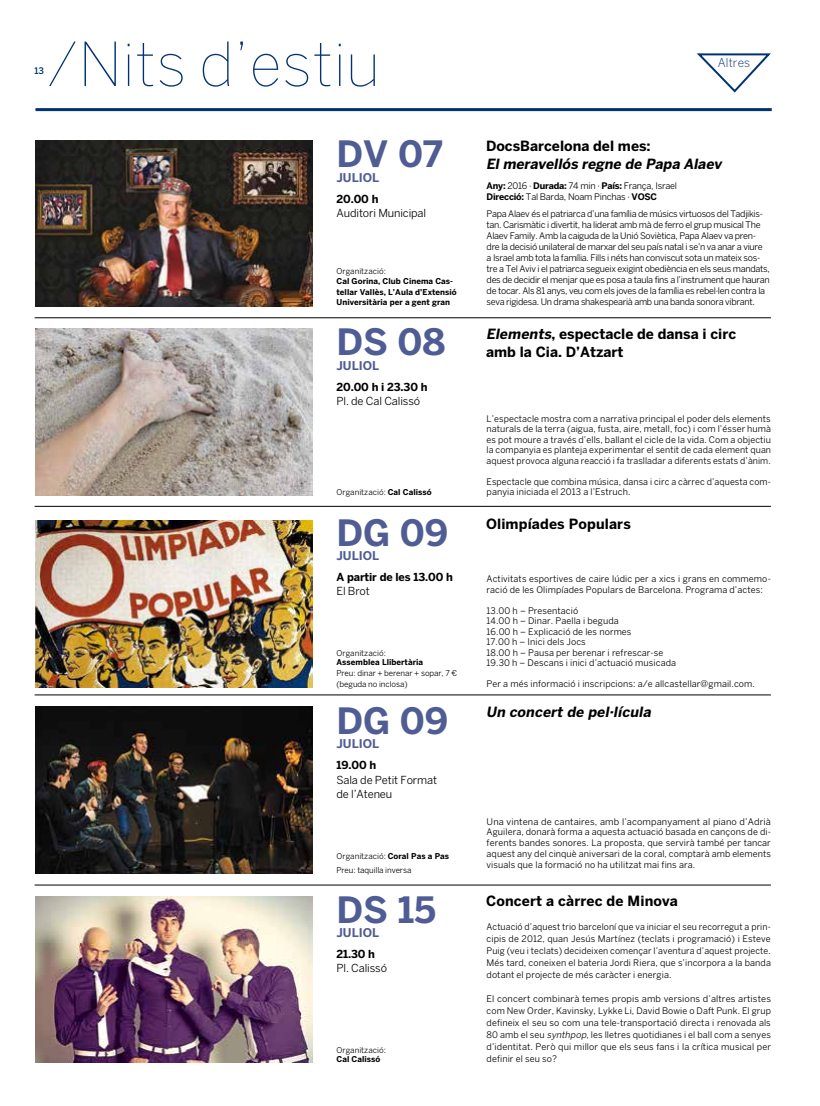
<style>
.page{position:relative;width:820px;height:1106px;background:#fff}
.page>*{position:absolute;margin:0;border:0;box-sizing:border-box;transform-origin:0 0}
.t1{font:100 60px "Benton Sans";letter-spacing:.005em;color:#003274}
.t2{font:700 36px "Benton Sans";color:#505d94}
.t3{font:700 14px/18px "Benton Sans";color:#000}
.t4{font:italic 700 14px "Benton Sans";color:#000}
.t5{font:700 12px "Benton Sans";letter-spacing:.005em;color:#505d94}
.t6{font:300 12px "Benton Sans";letter-spacing:.005em;color:#003274}
.t7{font:11px/14px "Benton Sans";letter-spacing:-.01em;color:#000}
.t8{font:700 11px "Benton Sans";letter-spacing:-.01em;color:#000}
.t9{font:9px/10.5px "Benton Sans";letter-spacing:.01em;color:#000;text-align:justify}
.t10{font:9px/11px "Benton Sans";letter-spacing:-.03em;color:#000}
.t11{font:9px/10.5px "Benton Sans";letter-spacing:-.02em;color:#000}
.t12{font:500 9px "Benton Sans";color:#003274}
.t13{font:8px/14px "Benton Sans";letter-spacing:.005em;color:#000}
.t14{font:700 8px/10.5px "Benton Sans";letter-spacing:.005em;color:#000}
.s1{font-weight:700}
.s2{font-style:italic}
</style>
<div class="page">
<hr style="left:35px;top:108px;width:736px;height:3px;background:#003274">
<hr style="left:35px;top:317px;width:735px;height:1px;background:#000">
<hr style="left:35px;top:506px;width:735px;height:1px;background:#000">
<hr style="left:35px;top:694px;width:735px;height:1px;background:#000">
<hr style="left:35px;top:884px;width:735px;height:1px;background:#000">
<img style="left:35px;top:141px;width:277px;height:166px">
<img style="left:35px;top:329px;width:277px;height:166px">
<img style="left:35px;top:706px;width:277px;height:167px">
<img style="left:35px;top:520px;width:277px;height:167px">
<img style="left:35px;top:896px;width:277px;height:166px">
<svg style="left:697px;top:53px;width:74px;height:40px"></svg>
<h1 class="t1" style="left:47px;top:29px;width:334px">/Nits d’estiu</h1>
<p class="t12" style="left:35px;top:66px;width:11px">13</p>
<h2 class="t2" style="left:336px;top:132px;width:107px">DV 07</h2>
<p class="t8" style="left:336px;top:192px;width:43px">20.00 h</p>
<p class="t7" style="left:336px;top:206px;width:91px">Auditori Municipal</p>
<h3 class="t5" style="left:336px;top:170px;width:44px">JULIOL</h3>
<p class="t13" style="left:336px;top:264px;width:51px">Organització:</p>
<p class="t14" style="left:336px;top:276px;width:122px">Cal Gorina, Club Cinema Cas&shy;tellar Vallès, L’Aula d’Extensió<br>Universitària per a gent gran</p>
<h2 class="t2" style="left:336px;top:321px;width:110px">DS 08</h2>
<p class="t8" style="left:336px;top:380px;width:92px">20.00 h i 23.30 h</p>
<p class="t7" style="left:336px;top:394px;width:85px">Pl. de Cal Calissó</p>
<h3 class="t5" style="left:336px;top:358px;width:44px">JULIOL</h3>
<p class="t13" style="left:336px;top:485px;width:97px">Organització: <span class="s1">Cal Calissó</span></p>
<h2 class="t2" style="left:336px;top:511px;width:113px">DG 09</h2>
<p class="t8" style="left:336px;top:571px;width:118px">A partir de les 13.00 h</p>
<p class="t7" style="left:336px;top:584px;width:35px">El Brot</p>
<h3 class="t5" style="left:336px;top:548px;width:44px">JULIOL</h3>
<p class="t13" style="left:336px;top:645px;width:51px">Organització:</p>
<p class="t14" style="left:336px;top:657px;width:88px">Assemblea Llibertària</p>
<p class="t13" style="left:336px;top:667px;width:122px;line-height:11px">Preu: dinar + berenar + sopar, 7 € (beguda no inclosa)</p>
<h2 class="t2" style="left:336px;top:699px;width:113px">DG 09</h2>
<p class="t8" style="left:336px;top:759px;width:41px">19.00 h</p>
<p class="t7" style="left:336px;top:772px;width:102px">Sala de Petit Format de l’Ateneu</p>
<h3 class="t5" style="left:336px;top:736px;width:44px">JULIOL</h3>
<p class="t13" style="left:336px;top:849px;width:114px">Organització: <span class="s1">Coral Pas a Pas<br></span>Preu: taquilla inversa</p>
<h2 class="t2" style="left:336px;top:888px;width:101px">DS 15</h2>
<p class="t8" style="left:336px;top:947px;width:40px">21.30 h</p>
<p class="t7" style="left:336px;top:961px;width:52px">Pl. Calissó</p>
<h3 class="t5" style="left:336px;top:925px;width:44px">JULIOL</h3>
<p class="t13" style="left:336px;top:1042px;width:51px">Organització:</p>
<p class="t14" style="left:336px;top:1054px;width:45px">Cal Calissó</p>
<h3 class="t6" style="left:717px;top:56px;width:34px">Altres</h3>
<h3 class="t3" style="left:486px;top:136px;width:166px">DocsBarcelona del mes:</h3>
<h3 class="t4" style="left:486px;top:155px;width:240px">El meravellós regne de Papa Alaev</h3>
<p class="t11" style="left:486px;top:180px;width:192px"><span class="s1">Any:</span> 2016 · <span class="s1">Durada:</span> 74 min · <span class="s1">País:</span> França, Israel<br><span class="s1">Direcció:</span> Tal Barda, Noam Pinchas · <span class="s1">VOSC</span></p>
<p class="t10" style="left:486px;top:208px;width:284px">Papa Alaev és el patriarca d’una família de músics virtuosos del Tadjikis&shy;tan. Carismàtic i divertit, ha liderat amb mà de ferro el grup musical The Alaev Family. Amb la caiguda de la Unió Soviètica, Papa Alaev va pren&shy;dre la decisió unilateral de marxar del seu país natal i se’n va anar a viure a Israel amb tota la família. Fills i néts han conviscut sota un mateix sos&shy;tre a Tel Aviv i el patriarca segueix exigint obediència en els seus mandats, des de decidir el menjar que es posa a taula fins a l’instrument que hauran de tocar. Als 81 anys, veu com els joves de la família es rebel·len contra la seva rigidesa. Un drama shakespearià amb una banda sonora vibrant.</p>
<h3 class="t3" style="left:486px;top:325px;width:251px"><span class="s2">Elements</span>, espectacle de dansa i circ amb la Cia. D’Atzart</h3>
<p class="t9" style="left:486px;top:413px;width:286px">L’espectacle mostra com a narrativa principal el poder dels elements naturals de la terra (aigua, fusta, aire, metall, foc) i com l’ésser humà es pot moure a través d’ells, ballant el cicle de la vida. Com a objectiu la companyia es planteja experimentar el sentit de cada element quan aquest provoca alguna reacció i fa traslladar a diferents estats d’ànim.</p>
<p class="t9" style="left:486px;top:476px;width:286px">Espectacle que combina música, dansa i circ a càrrec d’aquesta com&shy;panyia iniciada el 2013 a l’Estruch.</p>
<h3 class="t3" style="left:486px;top:515px;width:146px">Olimpíades Populars</h3>
<p class="t9" style="left:486px;top:573px;width:286px">Activitats esportives de caire lúdic per a xics i grans en commemo&shy;ració de les Olimpíades Populars de Barcelona. Programa d’actes:</p>
<p class="t9" style="left:486px;top:605px;width:191px;text-align:left">13.00 h – Presentació<br>14.00 h – Dinar. Paella i beguda<br>16.00 h – Explicació de les normes<br>17.00 h – Inici dels Jocs<br>18.00 h – Pausa per berenar i refrescar-se<br>19.30 h – Descans i inici d’actuació musicada</p>
<p class="t9" style="left:486px;top:678px;width:270px">Per a més informació i inscripcions: a/e allcastellar@gmail.com.</p>
<h3 class="t4" style="left:486px;top:704px;width:169px">Un concert de pel·lícula</h3>
<p class="t9" style="left:486px;top:815px;width:286px;line-height:10.9px">Una vintena de cantaires, amb l’acompanyament al piano d’Adrià Aguilera, donarà forma a aquesta actuació basada en cançons de di&shy;ferents bandes sonores. La proposta, que servirà també per tancar aquest any del cinquè aniversari de la coral, comptarà amb elements visuals que la formació no ha utilitzat mai fins ara.</p>
<h3 class="t3" style="left:486px;top:892px;width:193px">Concert a càrrec de Minova</h3>
<p class="t9" style="left:486px;top:921px;width:286px;line-height:12px">Actuació d’aquest trio barceloní que va iniciar el seu recorregut a prin&shy;cipis de 2012, quan Jesús Martínez (teclats i programació) i Esteve Puig (veu i teclats) decideixen començar l’aventura d’aquest projecte.<br>Més tard, coneixen el bateria Jordi Riera, que s’incorpora a la banda dotant el projecte de més caràcter i energia.</p>
<p class="t9" style="left:486px;top:993px;width:286px;line-height:12px">El concert combinarà temes propis amb versions d’altres artistes com New Order, Kavinsky, Lykke Li, David Bowie o Daft Punk. El grup defineix el seu so com una tele-transportació directa i renovada als 80 amb el seu <span class="s2">synthpop</span>, les lletres quotidianes i el ball com a senyes d’identitat. Però qui millor que els seus fans i la crítica musical per definir el seu so?</p>
</div>
